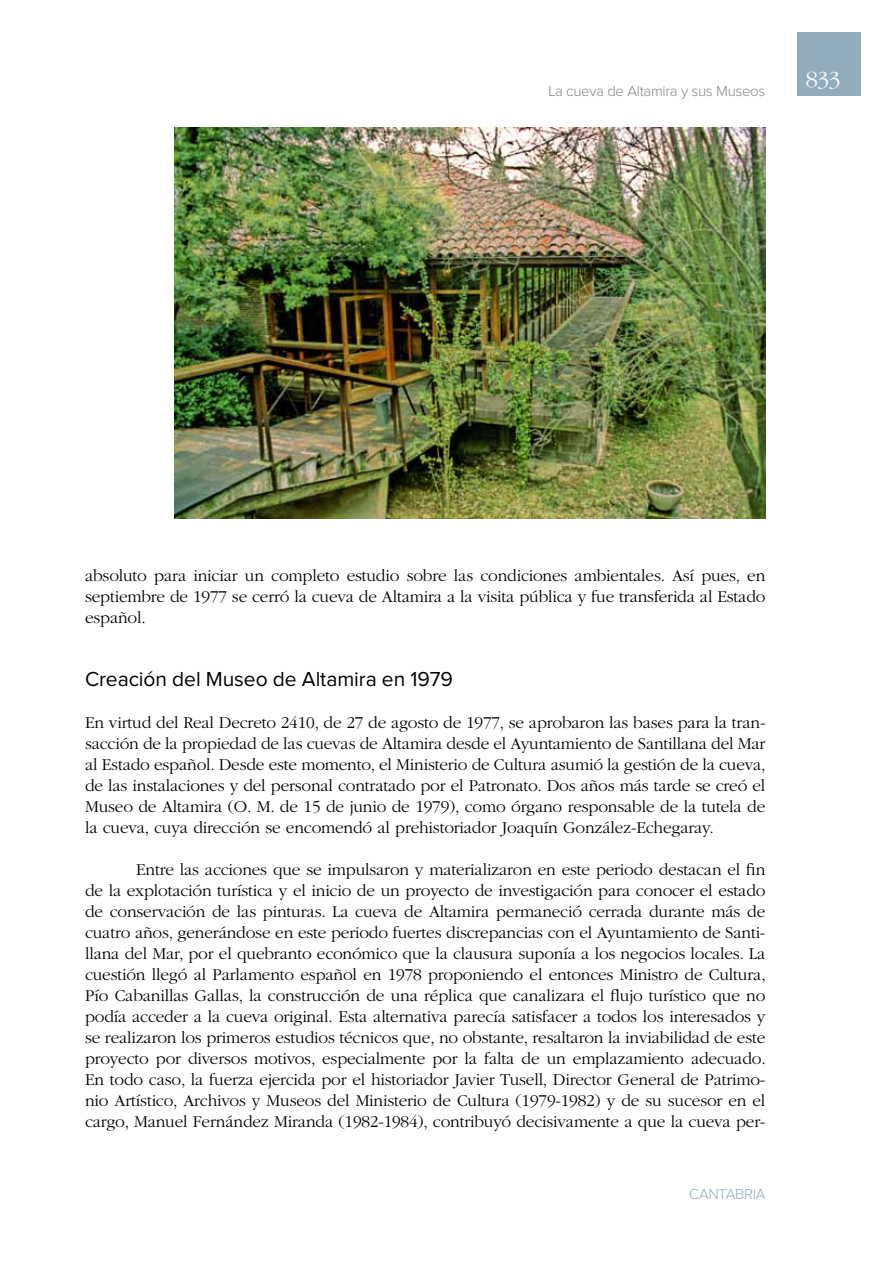
<style>
.page{position:relative;width:893px;height:1263px;background:#fff}
.page>*{position:absolute;margin:0;border:0;box-sizing:border-box;transform-origin:0 0}
.t1{font:300 24px "ITC Garamond Std";color:#fff}
.t2{font:21px "Proxima Nova";letter-spacing:-.005em;color:#000}
.t3{font:300 17.25px/21px "ITC Garamond Std";letter-spacing:-.01em;color:#000;text-align:justify}
.t4{font:300 15px "Proxima Nova";letter-spacing:-.02em;color:#87888a}
.t5{font:300 15px "Proxima Nova";letter-spacing:-.02em;color:#91acbc}
</style>
<div class="page">
<div style="left:797px;top:32px;width:64px;height:64px;background:#91acbc"></div>
<img style="left:175px;top:128px;width:590px;height:390px">
<p class="t4" style="left:548px;top:84px;width:218px">La cueva de Altamira y sus Museos</p>
<h1 class="t1" style="left:806px;top:67px;width:36px">833</h1>
<p class="t3" style="left:85px;top:566px;width:682px">absoluto para iniciar un completo estudio sobre las condiciones ambientales. Así pues, en septiembre de 1977 se cerró la cueva de Altamira a la visita pública y fue transferida al Estado español.</p>
<p class="t2" style="left:85px;top:670px;width:369px">Creación del Museo de Altamira en 1979</p>
<p class="t3" style="left:85px;top:713px;width:682px">En virtud del Real Decreto 2410, de 27 de agosto de 1977, se aprobaron las bases para la tran&shy;sacción de la propiedad de las cuevas de Altamira desde el Ayuntamiento de Santillana del Mar al Estado español. Desde este momento, el Ministerio de Cultura asumió la gestión de la cueva, de las instalaciones y del personal contratado por el Patronato. Dos años más tarde se creó el Museo de Altamira (O. M. de 15 de junio de 1979), como órgano responsable de la tutela de la cueva, cuya dirección se encomendó al prehistoriador Joaquín González-Echegaray.</p>
<p class="t3" style="left:85px;top:860px;width:682px;text-indent:51px">Entre las acciones que se impulsaron y materializaron en este periodo destacan el fin de la explotación turística y el inicio de un proyecto de investigación para conocer el estado de conservación de las pinturas. La cueva de Altamira permaneció cerrada durante más de cuatro años, generándose en este periodo fuertes discrepancias con el Ayuntamiento de Santi&shy;llana del Mar, por el quebranto económico que la clausura suponía a los negocios locales. La cuestión llegó al Parlamento español en 1978 proponiendo el entonces Ministro de Cultura, Pío Cabanillas Gallas, la construcción de una réplica que canalizara el flujo turístico que no podía acceder a la cueva original. Esta alternativa parecía satisfacer a todos los interesados y se realizaron los primeros estudios técnicos que, no obstante, resaltaron la inviabilidad de este proyecto por diversos motivos, especialmente por la falta de un emplazamiento adecuado.<br>En todo caso, la fuerza ejercida por el historiador Javier Tusell, Director General de Patrimo&shy;nio Artístico, Archivos y Museos del Ministerio de Cultura (1979-1982) y de su sucesor en el cargo, Manuel Fernández Miranda (1982-1984), contribuyó decisivamente a que la cueva per-</p>
<p class="t5" style="left:689px;top:1187px;width:78px">CANTABRIA</p>
</div>
